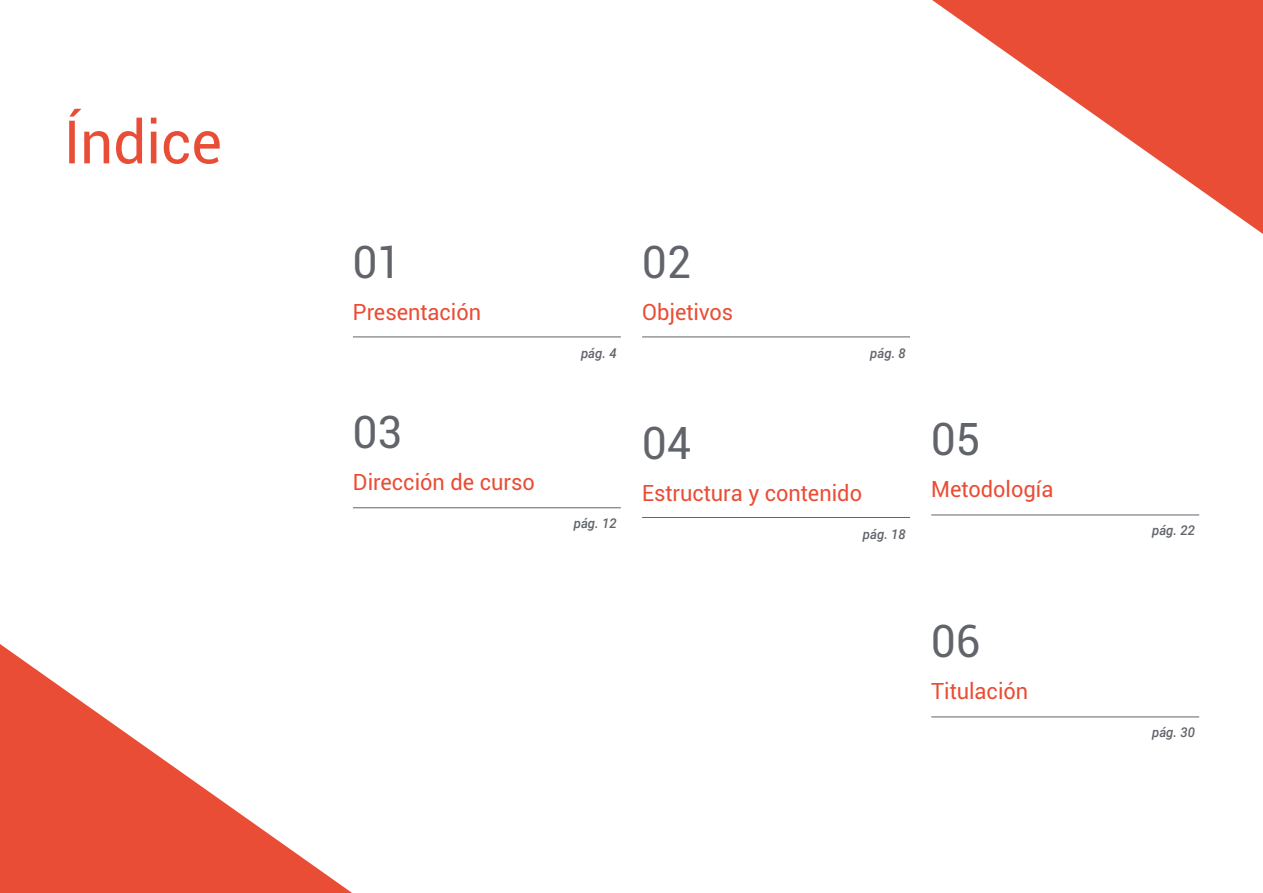
<style>
.page{position:relative;width:1263px;height:893px;background:#fff}
.page>*{position:absolute;margin:0;border:0;box-sizing:border-box;transform-origin:0 0}
.t1{font:60px "Roboto";color:#e94d35}
.t2{font:45px "Roboto";color:#61646a}
.t3{font:22.5px "Roboto";color:#e94d35}
.t4{font:italic 500 13.5px "Roboto";color:#61646a}
</style>
<div class="page">
<hr style="left:353px;top:337px;width:268px;height:1px;background:#61646a">
<hr style="left:353px;top:507px;width:268px;height:1px;background:#61646a">
<hr style="left:642px;top:337px;width:268px;height:1px;background:#61646a">
<hr style="left:931px;top:515px;width:268px;height:1px;background:#61646a">
<hr style="left:931px;top:716px;width:268px;height:1px;background:#61646a">
<svg style="left:0;top:644px;width:352px;height:249px"></svg>
<svg style="left:932px;top:0;width:331px;height:234px"></svg>
<hr style="left:642px;top:517px;width:268px;height:1px;background:#61646a">
<h1 class="t1" style="left:64px;top:100px;width:160px">Índice</h1>
<h2 class="t2" style="left:353px;top:230px;width:50px">01</h2>
<h2 class="t2" style="left:642px;top:230px;width:51px">02</h2>
<p class="t3" style="left:353px;top:296px;width:130px">Presentación</p>
<h2 class="t2" style="left:353px;top:400px;width:51px">03</h2>
<p class="t3" style="left:353px;top:466px;width:183px">Dirección de curso</p>
<p class="t4" style="left:581px;top:344px;width:37px">pág. 4</p>
<p class="t4" style="left:574px;top:514px;width:44px">pág. 12</p>
<p class="t3" style="left:642px;top:296px;width:93px">Objetivos</p>
<p class="t4" style="left:870px;top:344px;width:37px">pág. 8</p>
<h2 class="t2" style="left:642px;top:411px;width:51px">04</h2>
<p class="t3" style="left:642px;top:477px;width:221px">Estructura y contenido</p>
<p class="t4" style="left:863px;top:524px;width:44px">pág. 18</p>
<h2 class="t2" style="left:931px;top:407px;width:51px">05</h2>
<p class="t3" style="left:931px;top:473px;width:124px">Metodología</p>
<h2 class="t2" style="left:931px;top:609px;width:51px">06</h2>
<p class="t3" style="left:931px;top:675px;width:99px">Titulación</p>
<p class="t4" style="left:1152px;top:521px;width:44px">pág. 22</p>
<p class="t4" style="left:1152px;top:723px;width:44px">pág. 30</p>
</div>
